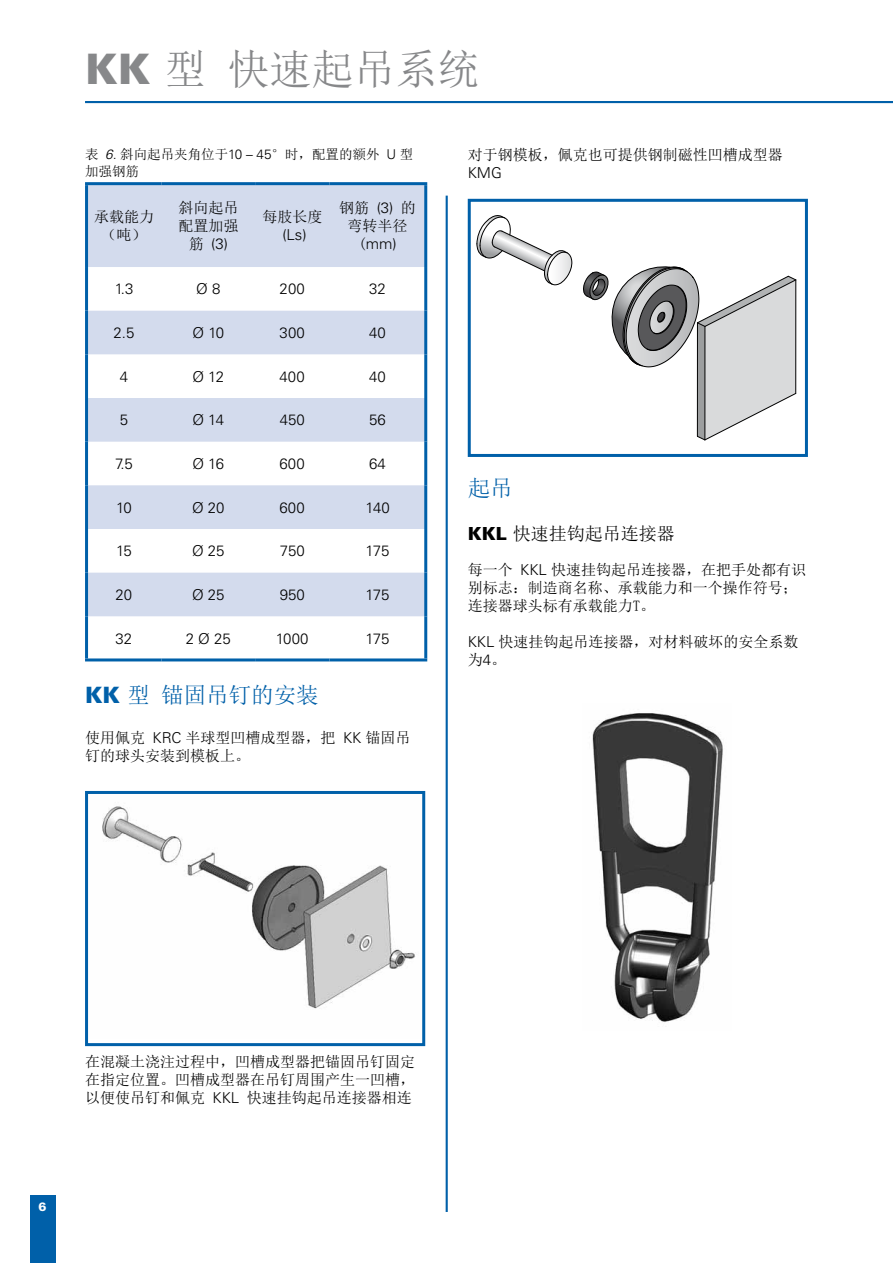
<style>
.page{position:relative;width:893px;height:1263px;background:#fff}
.page>*{position:absolute;margin:0;border:0;box-sizing:border-box;transform-origin:0 0}
.t1{font:42px "Sim Sun";color:#87888a}
.t2{font:22.5px "Sim Sun";color:#0060a9}
.t3{font:18px "Sim Sun";color:#000}
.t4{font:15px/18px "Sim Sun";color:#000}
.t5{font:300 15px "Univers LT Std";color:#000}
.t6{font:13.5px/17.5px "Sim Sun";color:#000}
.t7{font:900 12px "Univers LT Std";color:#fff}
.s1{font-family:"Univers LT Std";font-weight:900}
.s2{font-family:"Univers LT Std";font-weight:300;font-style:italic}
.s3{font-family:"Univers LT Std";font-weight:300}
.s4{font-family:"Sim Sun";font-weight:400}
</style>
<div class="page">
<div style="left:30px;top:1195px;width:25px;height:68px;background:#0060a9"></div>
<hr style="left:85px;top:101px;width:808px;height:2px;background:#0060a9">
<hr style="left:446px;top:196px;width:2px;height:1016px;background:#0060a9">
<svg style="left:88px;top:185px;width:336px;height:431px;fill:#d3dbed"></svg>
<hr style="left:85px;top:267px;width:3px;height:44px;background:#0060a9">
<hr style="left:424px;top:267px;width:3px;height:44px;background:#0060a9">
<hr style="left:85px;top:311px;width:3px;height:43px;background:#0060a9">
<hr style="left:424px;top:311px;width:3px;height:43px;background:#0060a9">
<hr style="left:85px;top:354px;width:3px;height:44px;background:#0060a9">
<hr style="left:424px;top:354px;width:3px;height:44px;background:#0060a9">
<hr style="left:85px;top:398px;width:3px;height:44px;background:#0060a9">
<hr style="left:424px;top:398px;width:3px;height:44px;background:#0060a9">
<hr style="left:85px;top:442px;width:3px;height:43px;background:#0060a9">
<hr style="left:424px;top:442px;width:3px;height:43px;background:#0060a9">
<hr style="left:85px;top:485px;width:3px;height:44px;background:#0060a9">
<hr style="left:424px;top:485px;width:3px;height:44px;background:#0060a9">
<hr style="left:85px;top:529px;width:3px;height:44px;background:#0060a9">
<hr style="left:424px;top:529px;width:3px;height:44px;background:#0060a9">
<hr style="left:85px;top:573px;width:3px;height:43px;background:#0060a9">
<hr style="left:424px;top:573px;width:3px;height:43px;background:#0060a9">
<hr style="left:85px;top:616px;width:3px;height:42px;background:#0060a9">
<hr style="left:424px;top:616px;width:3px;height:42px;background:#0060a9">
<hr style="left:85px;top:658px;width:77px;height:3px;background:#0060a9">
<hr style="left:162px;top:658px;width:93px;height:3px;background:#0060a9">
<hr style="left:255px;top:658px;width:75px;height:3px;background:#0060a9">
<hr style="left:330px;top:658px;width:97px;height:3px;background:#0060a9">
<hr style="left:85px;top:185px;width:3px;height:82px;background:#0060a9">
<hr style="left:85px;top:182px;width:77px;height:3px;background:#0060a9">
<hr style="left:162px;top:182px;width:93px;height:3px;background:#0060a9">
<hr style="left:255px;top:182px;width:75px;height:3px;background:#0060a9">
<hr style="left:330px;top:182px;width:97px;height:3px;background:#0060a9">
<hr style="left:424px;top:185px;width:3px;height:82px;background:#0060a9">
<img style="left:102px;top:806px;width:314px;height:203px">
<div style="left:85px;top:791px;width:340px;height:255px;border:3px solid #0060a9"></div>
<img style="left:592px;top:713px;width:131px;height:309px">
<svg style="left:476px;top:215px;width:96px;height:71px"></svg>
<svg style="left:583px;top:266px;width:214px;height:175px"></svg>
<div style="left:468px;top:199px;width:340px;height:258px;border:3px solid #0060a9"></div>
<h1 class="t1" style="left:85px;top:48px;width:396px"><span class="s1">KK</span> 型 快速起吊系统</h1>
<p class="t6" style="left:85px;top:145px;width:330px">表 <span class="s2">6.</span> 斜向起吊夹角位于<span class="s3">10 – 45</span>°时，配置的额外 <span class="s3">U</span> 型加强钢筋</p>
<p class="t4" style="left:94px;top:207px;width:61px;text-align:center">承载能力（吨）</p>
<p class="t4" style="left:178px;top:198px;width:61px">斜向起吊配置加强</p>
<p class="t4" style="left:339px;top:198px;width:78px;text-align:center">钢筋 <span class="s3">(3)</span> 的弯转半径</p>
<p class="t5" style="left:358px;top:234px;width:40px"><span class="s4">(</span>mm)</p>
<p class="t4" style="left:262px;top:207px;width:61px">每肢长度</p>
<p class="t5" style="left:282px;top:225px;width:26px">(Ls)</p>
<p class="t5" style="left:189px;top:234px;width:41px"><span class="s4">筋</span> (3)</p>
<p class="t5" style="left:115px;top:280px;width:20px">1.3</p>
<p class="t5" style="left:196px;top:280px;width:26px">Ø 8</p>
<p class="t5" style="left:280px;top:280px;width:27px">200</p>
<p class="t5" style="left:369px;top:280px;width:18px">32</p>
<p class="t5" style="left:114px;top:324px;width:22px">2.5</p>
<p class="t5" style="left:193px;top:324px;width:33px">Ø 10</p>
<p class="t5" style="left:280px;top:324px;width:27px">300</p>
<p class="t5" style="left:369px;top:324px;width:18px">40</p>
<p class="t5" style="left:120px;top:367px;width:10px">4</p>
<p class="t5" style="left:192px;top:367px;width:33px">Ø 12</p>
<p class="t5" style="left:280px;top:367px;width:27px">400</p>
<p class="t5" style="left:369px;top:367px;width:18px">40</p>
<p class="t5" style="left:120px;top:411px;width:10px">5</p>
<p class="t5" style="left:192px;top:411px;width:33px">Ø 14</p>
<p class="t5" style="left:280px;top:411px;width:27px">450</p>
<p class="t5" style="left:369px;top:411px;width:18px">56</p>
<p class="t5" style="left:115px;top:454px;width:19px">7.5</p>
<p class="t5" style="left:192px;top:454px;width:33px">Ø 16</p>
<p class="t5" style="left:280px;top:454px;width:27px">600</p>
<p class="t5" style="left:369px;top:454px;width:18px">64</p>
<p class="t5" style="left:116px;top:498px;width:17px">10</p>
<p class="t5" style="left:192px;top:498px;width:34px">Ø 20</p>
<p class="t5" style="left:280px;top:498px;width:27px">600</p>
<p class="t5" style="left:365px;top:498px;width:26px">140</p>
<p class="t5" style="left:116px;top:542px;width:17px">15</p>
<p class="t5" style="left:192px;top:542px;width:34px">Ø 25</p>
<p class="t5" style="left:280px;top:542px;width:27px">750</p>
<p class="t5" style="left:366px;top:542px;width:25px">175</p>
<p class="t5" style="left:116px;top:585px;width:18px">20</p>
<p class="t5" style="left:192px;top:585px;width:34px">Ø 25</p>
<p class="t5" style="left:280px;top:585px;width:27px">950</p>
<p class="t5" style="left:366px;top:585px;width:25px">175</p>
<p class="t5" style="left:116px;top:629px;width:18px">32</p>
<p class="t5" style="left:186px;top:629px;width:47px">2 Ø 25</p>
<p class="t5" style="left:276px;top:629px;width:34px">1000</p>
<p class="t5" style="left:366px;top:629px;width:25px">175</p>
<h2 class="t2" style="left:85px;top:684px;width:235px"><span class="s1">KK</span> 型 锚固吊钉的安装</h2>
<p class="t4" style="left:85px;top:728px;width:327px">使用佩克 <span class="s3">KRC</span> 半球型凹槽成型器，把 <span class="s3">KK</span> 锚固吊钉的球头安装到模板上。</p>
<p class="t4" style="left:468px;top:145px;width:316px">对于钢模板，佩克也可提供钢制磁性凹槽成型器</p>
<p class="t5" style="left:468px;top:163px;width:36px">KMG</p>
<h2 class="t2" style="left:468px;top:476px;width:46px">起吊</h2>
<p class="t3" style="left:468px;top:525px;width:208px"><span class="s1">KKL</span> 快速挂钩起吊连接器</p>
<p class="t4" style="left:468px;top:561px;width:340px">每一个 <span class="s3">KKL</span> 快速挂钩起吊连接器，在把手处都有识别标志：制造商名称、承载能力和一个操作符号；连接器球头标有承载能力T。</p>
<p class="t4" style="left:468px;top:633px;width:332px"><span class="s3">KKL</span> 快速挂钩起吊连接器，对材料破坏的安全系数为<span class="s3">4</span>。</p>
<p class="t7" style="left:39px;top:1199px;width:10px">6</p>
<p class="t4" style="left:85px;top:1052px;width:331px;text-align:justify">在混凝土浇注过程中，凹槽成型器把锚固吊钉固定在指定位置。凹槽成型器在吊钉周围产生一凹槽，以便使吊钉和佩克 <span class="s3">KKL</span> 快速挂钩起吊连接器相连</p>
</div>
